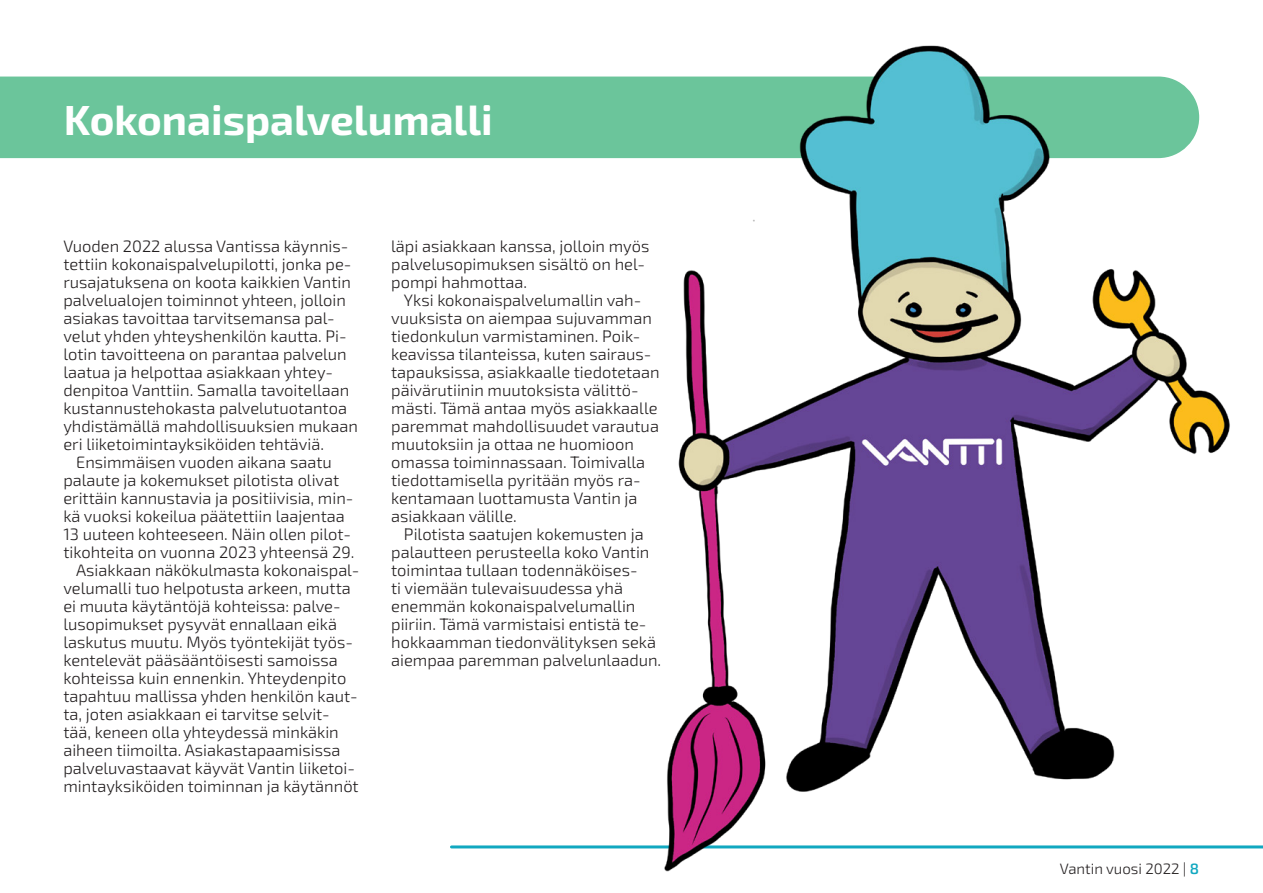
<style>
.page{position:relative;width:1263px;height:893px;background:#fff}
.page>*{position:absolute;margin:0;border:0;box-sizing:border-box;transform-origin:0 0}
.Otsikko{font:700 42px "Exo 2";color:#fff}
.Leipis{font:16.5px/18px "Exo 2";color:#231f20}
._1__kpl{font:16.5px/18px "Exo 2";color:#231f20}
.t1{font:15px "Exo 2";color:#231f20}
.s1{font-weight:600;color:#11a8c0}
</style>
<div class="page">
<hr style="left:451px;top:845px;width:812px;height:3px;background:#11a8c0">
<div style="left:0;top:77px;width:661px;height:81px;background:#6bc59b"></div>
<img style="left:661px;top:45px;width:581px;height:827px">
<p class="Otsikko" style="left:64px;top:91px;width:430px">Kokonaispalvelumalli</p>
<p class="_1__kpl" style="left:63px;top:237px;width:296px">Vuoden 2022 alussa Vantissa käynnis&shy;tettiin kokonaispalvelupilotti, jonka pe&shy;rusajatuksena on koota kaikkien Vantin palvelualojen toiminnot yhteen, jolloin asiakas tavoittaa tarvitsemansa pal&shy;velut yhden yhteyshenkilön kautta. Pi&shy;lotin tavoitteena on parantaa palvelun laatua ja helpottaa asiakkaan yhtey&shy;denpitoa Vanttiin. Samalla tavoitellaan kustannustehokasta palvelutuotantoa yhdistämällä mahdollisuuksien mukaan eri liiketoimintayksiköiden tehtäviä.</p>
<p class="Leipis" style="left:63px;top:453px;width:293px;text-indent:13px">Ensimmäisen vuoden aikana saatu palaute ja kokemukset pilotista olivat erittäin kannustavia ja positiivisia, min&shy;kä vuoksi kokeilua päätettiin laajentaa 13 uuteen kohteeseen. Näin ollen pilot&shy;tikohteita on vuonna 2023 yhteensä 29.</p>
<p class="Leipis" style="left:63px;top:561px;width:297px;text-indent:13px">Asiakkaan näkökulmasta kokonaispal&shy;velumalli tuo helpotusta arkeen, mutta ei muuta käytäntöjä kohteissa: palve&shy;lusopimukset pysyvät ennallaan eikä laskutus muutu. Myös työntekijät työs&shy;kentelevät pääsääntöisesti samoissa kohteissa kuin ennenkin. Yhteydenpito tapahtuu mallissa yhden henkilön kaut&shy;ta, joten asiakkaan ei tarvitse selvit&shy;tää, keneen olla yhteydessä minkäkin aiheen tiimoilta. Asiakastapaamisissa palveluvastaavat käyvät Vantin liiketoi&shy;mintayksiköiden toiminnan ja käytännöt</p>
<p class="Leipis" style="left:391px;top:237px;width:260px">läpi asiakkaan kanssa, jolloin myös palvelusopimuksen sisältö on hel&shy;pompi hahmottaa.</p>
<p class="Leipis" style="left:391px;top:291px;width:270px;text-indent:13px">Yksi kokonaispalvelumallin vah&shy;vuuksista on aiempaa sujuvamman tiedonkulun varmistaminen. Poik&shy;keavissa tilanteissa, kuten sairaus&shy;tapauksissa, asiakkaalle tiedotetaan päivärutiinin muutoksista välittö&shy;mästi. Tämä antaa myös asiakkaalle paremmat mahdollisuudet varautua muutoksiin ja ottaa ne huomioon omassa toiminnassaan. Toimivalla tiedottamisella pyritään myös ra&shy;kentamaan luottamusta Vantin ja asiakkaan välille.</p>
<p class="Leipis" style="left:391px;top:525px;width:272px;text-indent:13px">Pilotista saatujen kokemusten ja palautteen perusteella koko Vantin toimintaa tullaan todennäköises-<br>ti viemään tulevaisuudessa yhä enemmän kokonaispalvelumallin piiriin. Tämä varmistaisi entistä te&shy;hokkaamman tiedonvälityksen sekä aiempaa paremman palvelunlaadun.</p>
<p class="t1" style="left:1060px;top:858px;width:141px">Vantin vuosi 2022 | <span class="s1">8</span></p>
</div>
